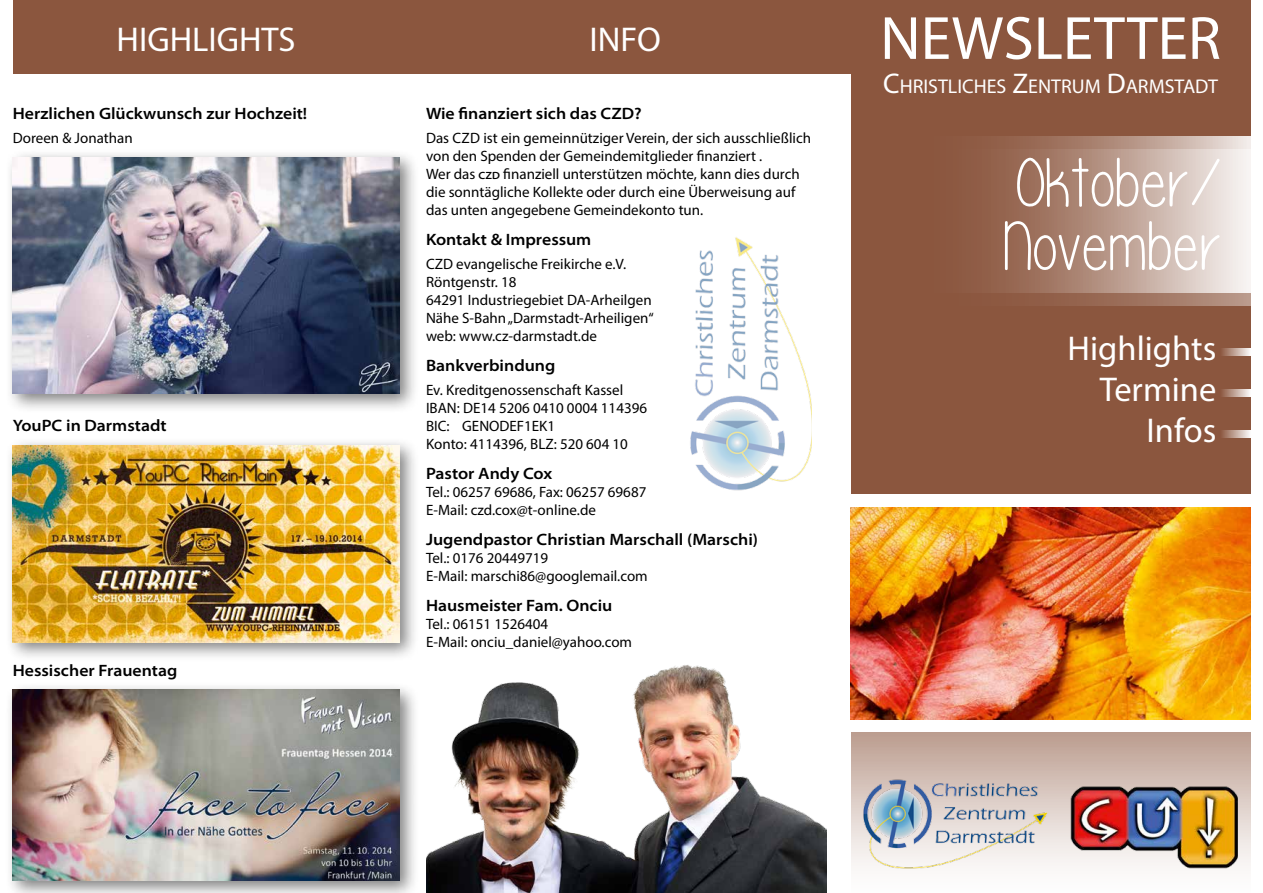
<style>
.page{position:relative;width:1263px;height:893px;background:#fff}
.page>*{position:absolute;margin:0;border:0;box-sizing:border-box;transform-origin:0 0}
.t1{font:69.75px/63.3px "Please write me a song";color:#fff}
.t2{font:61.5px "Myriad Pro";color:#fff}
.t3{font:34.5px/41.4px "Myriad Pro";color:#fff;text-align:right}
.t4{font:19.95px "Myriad Pro";color:#fff}
.t5{font:600 semi-expanded 16.5px "Myriad Pro";color:#000}
.t6{font:15px/18px "Myriad Pro";color:#000}
.s1{font-weight:600;font-stretch:semi-expanded;font-size:10.5px}
.s2{font-size:28.5px}
</style>
<div class="page">
<div style="left:13px;top:0;width:1237px;height:73px;background:#8b563e"></div>
<img style="left:690px;top:237px;width:122px;height:254px">
<img style="left:426px;top:665px;width:400px;height:228px">
<div style="left:851px;top:0;width:399px;height:893px;background:#8b563e"></div>
<svg style="left:850px;top:514px;width:401px;height:379px;background:#d7c4bb"></svg>
<img style="left:863px;top:773px;width:188px;height:101px">
<img style="left:1051px;top:781px;width:186px;height:93px">
<svg style="left:1222px;top:348px;width:28px;height:7px"></svg>
<svg style="left:1222px;top:389px;width:28px;height:7px"></svg>
<svg style="left:1222px;top:431px;width:28px;height:7px"></svg>
<svg style="left:994px;top:136px;width:257px;height:13px;background:#b79788"></svg>
<svg style="left:985px;top:149px;width:266px;height:156px;background:#bb9d8f"></svg>
<div style="left:849px;top:494px;width:414px;height:13px;background:#fff"></div>
<div style="left:849px;top:719px;width:414px;height:13px;background:#fff"></div>
<img style="left:851px;top:507px;width:399px;height:212px">
<div style="left:4px;top:149px;width:416px;height:265px;background:#000;opacity:.5"></div>
<img style="left:13px;top:157px;width:386px;height:237px">
<div style="left:4px;top:437px;width:416px;height:226px;background:#000;opacity:.5"></div>
<img style="left:13px;top:445px;width:386px;height:197px">
<div style="left:4px;top:682px;width:416px;height:211px;background:#000;opacity:.5"></div>
<img style="left:13px;top:690px;width:386px;height:190px">
<h3 class="t3" style="left:117px;top:19px;width:180px">HIGHLIGHTS</h3>
<h3 class="t3" style="left:589px;top:19px;width:73px">INFO</h3>
<p class="t5" style="left:13px;top:104px;width:296px">Herzlichen Glückwunsch zur Hochzeit!</p>
<p class="t6" style="left:13px;top:128px;width:121px">Doreen &amp; Jonathan</p>
<p class="t5" style="left:13px;top:417px;width:155px">YouPC in Darmstadt</p>
<p class="t5" style="left:13px;top:661px;width:166px">Hessischer Frauentag</p>
<p class="t5" style="left:426px;top:104px;width:217px">Wie finanziert sich das CZD?</p>
<p class="t6" style="left:426px;top:128px;width:387px">Das czd ist ein gemeinnütziger Verein, der sich ausschließlich von den Spenden der Gemeindemitglieder finanziert .<br>Wer das <span class="s1">czd</span> finanziell unterstützen möchte, kann dies durch die sonntägliche Kollekte oder durch eine Überweisung auf das unten angegebene Gemeindekonto tun.</p>
<p class="t5" style="left:426px;top:230px;width:167px">Kontakt &amp; Impressum</p>
<p class="t6" style="left:426px;top:254px;width:229px">CZD evangelische Freikirche e.V.<br>Röntgenstr. 18<br>64291 Industriegebiet DA-Arheilgen<br>Nähe S-Bahn „Darmstadt-Arheiligen“ web: www.cz-darmstadt.de</p>
<p class="t5" style="left:426px;top:356px;width:131px">Bankverbindung</p>
<p class="t6" style="left:426px;top:380px;width:223px">Ev. Kreditgenossenschaft Kassel<br>IBAN: DE14 5206 0410 0004 114396<br>BIC: GENODEF1EK1<br>Konto: 4114396, BLZ: 520 604 10</p>
<p class="t5" style="left:426px;top:464px;width:128px">Pastor Andy Cox</p>
<p class="t6" style="left:426px;top:482px;width:222px">Tel.: 06257 69686, Fax: 06257 69687<br>E-Mail: czd.cox@t-online.de</p>
<p class="t5" style="left:426px;top:530px;width:334px">Jugendpastor Christian Marschall (Marschi)</p>
<p class="t6" style="left:426px;top:548px;width:223px">Tel.: 0176 20449719<br>E-Mail: marschi86@googlemail.com</p>
<p class="t5" style="left:426px;top:596px;width:188px">Hausmeister Fam. Onciu</p>
<p class="t6" style="left:426px;top:614px;width:208px">Tel.: 06151 1526404<br>E-Mail: onciu_daniel@yahoo.com</p>
<h2 class="t2" style="left:880px;top:0;width:342px">NEWSLETTER</h2>
<h3 class="t4" style="left:883px;top:74px;width:336px"><span class="s2">C</span>HRISTLICHES <span class="s2">Z</span>ENTRUM <span class="s2">D</span>ARMSTADT</h3>
<h1 class="t1" style="left:1002px;top:152px;width:222px">Oktober/<br>November</h1>
<h3 class="t3" style="left:1067px;top:327px;width:150px">Highlights<br>Termine<br>Infos</h3>
</div>
